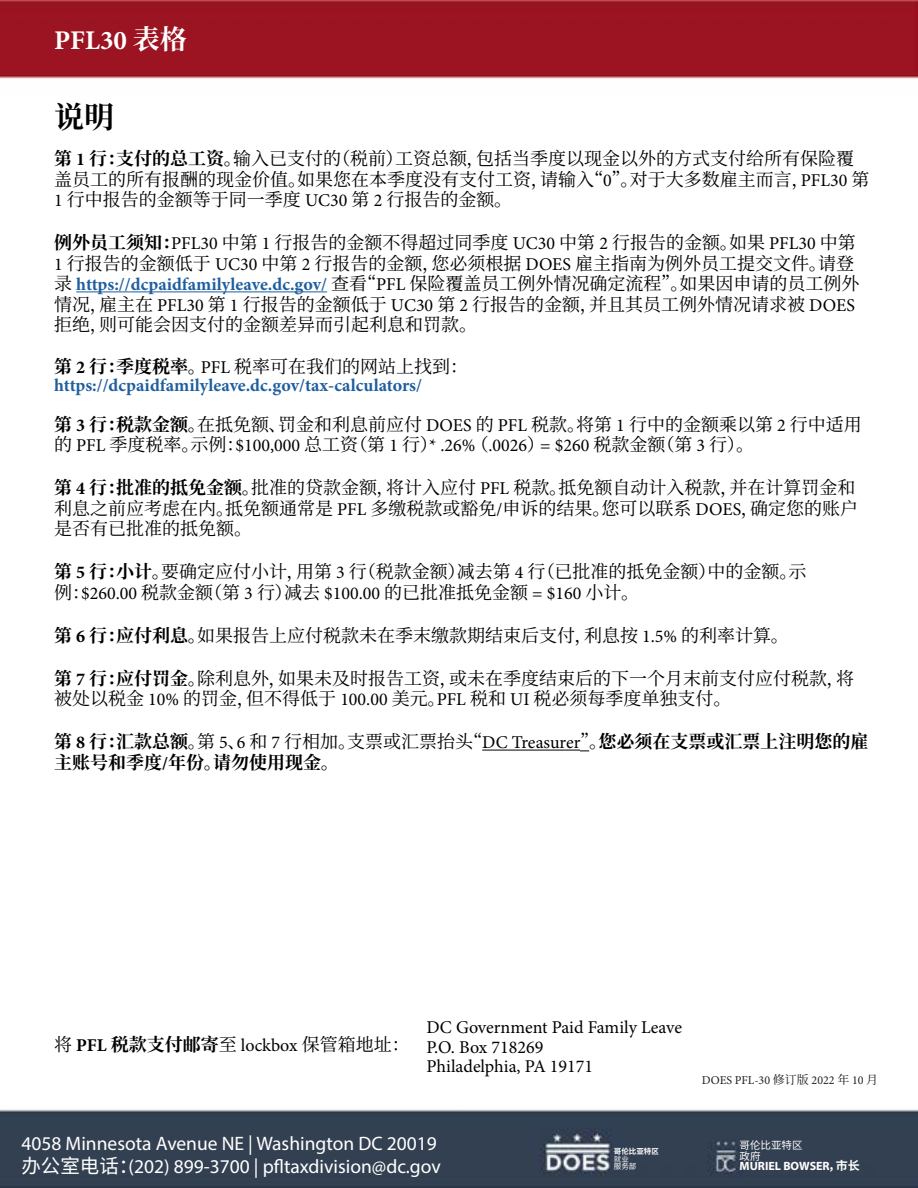
<style>
.page{position:relative;width:918px;height:1188px;background:#fff}
.page>*{position:absolute;margin:0;border:0;box-sizing:border-box;transform-origin:0 0}
.t1{font:700 30px "Noto Serif SC";color:#000}
.t2{font:700 27px "Minion Pro";color:#fff}
.t3{font:19.5px/23.4px "Myriad Pro";color:#fff}
.t4{font:18px/20.5px "Noto Serif SC";color:#000}
.t5{font:18px/19.5px "Minion Pro";color:#000}
.t6{font:700 18px/20.4px "Noto Serif SC";color:#000}
.t7{font:700 18px "Minion Pro";color:#1f5e9f}
.t8{font:12px "Minion Pro";color:#211e1f}
.t9{font:700 12px "Myriad Pro";color:#fff}
.t10{font:10.5px/10.5px "Noto Sans CJ Ksc";color:#fff}
.t11{font:700 7.5px "Noto Sans CJ Ksc";color:#fff}
.t12{font:7.5px/7.5px "Noto Sans CJ Ksc";color:#fff}
.s1{font-family:"Noto Serif SC"}
.s2{font-weight:700}
.s3{font-family:"Minion Pro";font-weight:700}
.s4{font-family:"Minion Pro"}
.s5{font-family:"Minion Pro";font-weight:700;color:#1e5e9f}
.s6{font-family:"Minion Pro";font-weight:700;color:#1f5e9f}
.s7{font-weight:400}
.s8{font-family:"Minion Pro";font-weight:400}
.s9{font-family:"Noto Sans CJ Ksc"}
</style>
<div class="page">
<img style="left:0;top:0;width:918px;height:1188px">
<hr style="left:76px;top:291px;width:55px;height:1px;background:#1e5e9f">
<hr style="left:131px;top:291px;width:137px;height:1px;background:#1f5e9f">
<hr style="left:268px;top:291px;width:59px;height:1px;background:#1e5e9f">
<hr style="left:482px;top:750px;width:98px;height:1px;background:#000">
<h2 class="t2" style="left:54px;top:21px;width:134px">PFL30 <span class="s1">表格</span></h2>
<h1 class="t1" style="left:54px;top:100px;width:61px">说明</h1>
<p class="t4" style="left:54px;top:149px;width:817px"><span class="s2">第</span> <span class="s3">1</span> <span class="s2">行：支付的总工资。</span>输入已支付的（税前）工资总额，包括当季度以现金以外的方式支付给所有保险覆盖员工的所有报酬的现金价值。如果您在本季度没有支付工资，请输入“<span class="s4">0</span>”。对于大多数雇主而言，<span class="s4">PFL30</span> 第<br><span class="s4">1</span> 行中报告的金额等于同一季度 <span class="s4">UC30</span> 第 <span class="s4">2</span> 行报告的金额。</p>
<p class="t4" style="left:54px;top:233px;width:807px"><span class="s2">例外员工须知：</span><span class="s4">PFL30</span> 中第 <span class="s4">1</span> 行报告的金额不得超过同季度 <span class="s4">UC30</span> 中第 <span class="s4">2</span> 行报告的金额。如果 <span class="s4">PFL30</span> 中第<span class="s4">1</span> 行报告的金额低于 <span class="s4">UC30</span> 中第 <span class="s4">2</span> 行报告的金额，您必须根据 <span class="s4">DOES</span> 雇主指南为例外员工提交文件。请登录 <span class="s5">https://</span><span class="s6">dcpaidfamilyleave</span><span class="s5">.dc.gov/</span> 查看“<span class="s4">PFL</span> 保险覆盖员工例外情况确定流程”。如果因申请的员工例外情况，雇主在 <span class="s4">PFL30</span> 第 <span class="s4">1</span> 行报告的金额低于 <span class="s4">UC30</span> 第 <span class="s4">2</span> 行报告的金额，并且其员工例外情况请求被 <span class="s4">DOES</span>拒绝，则可能会因支付的金额差异而引起利息和罚款。</p>
<p class="t4" style="left:54px;top:357px;width:416px"><span class="s2">第</span> <span class="s3">2</span> <span class="s2">行：季度税率。</span><span class="s4">PFL</span> 税率可在我们的网站上找到：</p>
<p class="t7" style="left:54px;top:373px;width:369px">https://dcpaidfamilyleave.dc.gov/tax-calculators/</p>
<p class="t4" style="left:54px;top:415px;width:809px"><span class="s2">第</span> <span class="s3">3</span> <span class="s2">行：税款金额。</span>在抵免额、罚金和利息前应付 <span class="s4">DOES</span> 的 <span class="s4">PFL</span> 税款。将第 <span class="s4">1</span> 行中的金额乘以第 <span class="s4">2</span> 行中适用</p>
<p class="t5" style="left:54px;top:436px;width:701px"><span class="s1">的</span> PFL <span class="s1">季度税率。示例：</span>$100,000 <span class="s1">总工资（第</span> 1 <span class="s1">行）</span>* .26% <span class="s1">（</span>.0026<span class="s1">）</span>= $260 <span class="s1">税款金额（第</span> 3 <span class="s1">行）。</span></p>
<p class="t4" style="left:54px;top:478px;width:806px"><span class="s2">第</span> <span class="s3">4</span> <span class="s2">行：批准的抵免金额。</span>批准的贷款金额，将计入应付 <span class="s4">PFL</span> 税款。抵免额自动计入税款，并在计算罚金和利息之前应考虑在内。抵免额通常是 <span class="s4">PFL</span> 多缴税款或豁免<span class="s4">/</span>申诉的结果。您可以联系 <span class="s4">DOES</span>，确定您的账户是否有已批准的抵免额。</p>
<p class="t4" style="left:54px;top:562px;width:754px"><span class="s2">第</span> <span class="s3">5</span> <span class="s2">行：小计。</span>要确定应付小计，用第 <span class="s4">3</span> 行（税款金额）减去第 <span class="s4">4</span> 行（已批准的抵免金额）中的金额。示例：<span class="s4">$260.00</span> 税款金额（第 <span class="s4">3</span> 行）减去 <span class="s4">$100.00</span> 的已批准抵免金额 <span class="s4">= $160</span> 小计。</p>
<p class="t4" style="left:54px;top:625px;width:736px"><span class="s2">第</span> <span class="s3">6</span> <span class="s2">行：应付利息。</span>如果报告上应付税款未在季末缴款期结束后支付，利息按 <span class="s4">1.5%</span> 的利率计算。</p>
<p class="t4" style="left:54px;top:668px;width:801px"><span class="s2">第</span> <span class="s3">7</span> <span class="s2">行：应付罚金。</span>除利息外，如果未及时报告工资，或未在季度结束后的下一个月末前支付应付税款，将被处以税金 <span class="s4">10%</span> 的罚金，但不得低于 <span class="s4">100.00</span> 美元。<span class="s4">PFL</span> 税和 <span class="s4">UI</span> 税必须每季度单独支付。</p>
<p class="t6" style="left:54px;top:732px;width:816px">第 <span class="s4">8</span> 行：汇款总额<span class="s7">。第</span> <span class="s8">5</span><span class="s7">、</span><span class="s8">6</span> <span class="s7">和</span> <span class="s8">7</span> <span class="s7">行相加。支票或汇票抬头“</span><span class="s8">DC Treasurer</span><span class="s7">”。</span>您必须在支票或汇票上注明您的雇主账号和季度<span class="s4">/</span>年份。请勿使用现金。</p>
<p class="t4" style="left:54px;top:1035px;width:357px">将 <span class="s3">PFL</span> <span class="s2">税款支付邮寄</span>至 <span class="s4">lockbox</span> 保管箱地址：</p>
<p class="t5" style="left:426px;top:1018px;width:257px">DC Government Paid Family Leave<br>P.O. Box 718269<br>Philadelphia, PA 19171</p>
<p class="t3" style="left:21px;top:1131px;width:421px">4058 Minnesota Avenue NE | Washington DC 20019<span class="s9">办公室电话：</span>(202) 899-3700 | pfltaxdivision@dc.gov</p>
<p class="t11" style="left:614px;top:1147px;width:46px">哥伦比亚特区</p>
<p class="t12" style="left:614px;top:1155px;width:24px">就业服务部</p>
<p class="t8" style="left:702px;top:1073px;width:178px">DOES PFL-30 <span class="s1">修订版</span> 2022 <span class="s1">年</span> 10 <span class="s1">月</span></p>
<p class="t10" style="left:740px;top:1141px;width:65px">哥伦比亚特区政府</p>
<p class="t9" style="left:740px;top:1159px;width:122px">MURIEL BOWSER<span class="s9">，市长</span></p>
</div>
